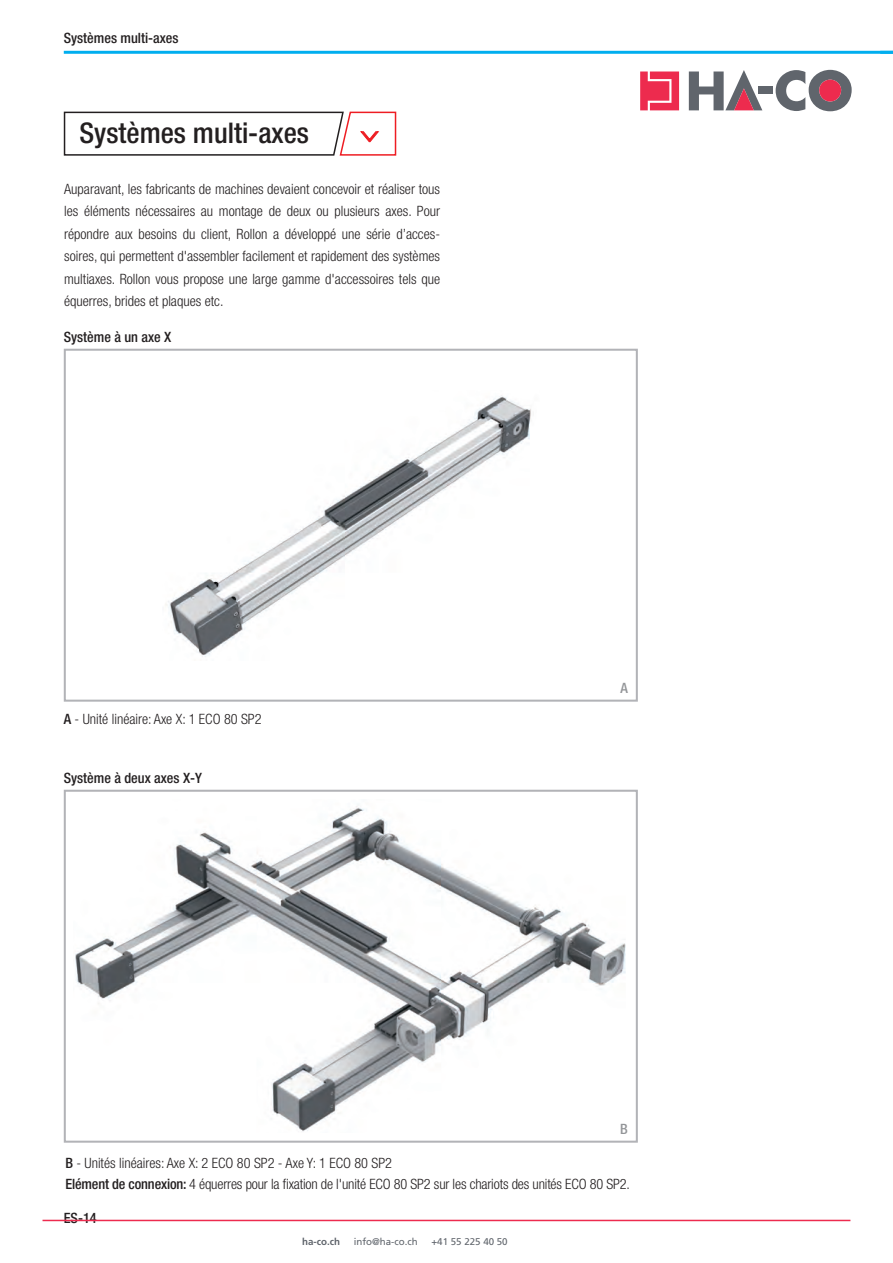
<style>
.page{position:relative;width:893px;height:1263px;background:#fff}
.page>*{position:absolute;margin:0;border:0;box-sizing:border-box;transform-origin:0 0}
.t1{font:500 condensed 28.5px "Helvetica Neue LT Std";color:#231f20}
.t2{font:300 condensed 14.25px/22.5px "Helvetica Neue LT Std";color:#231f20}
.t3{font:500 condensed 14.25px "Helvetica Neue LT Std";color:#231f20}
.t4{font:500 condensed 14.25px "Helvetica Neue LT Std";color:#939598}
.t5{font:9.75px "Frutiger";color:#60656c}
.t6{font:700 9.75px "Frutiger";color:#60656c}
.s1{font-weight:500}
</style>
<div class="page">
<svg style="left:64px;top:51px;width:829px;height:3px;background:#12b3ef"></svg>
<svg style="left:63px;top:111px;width:334px;height:45px"></svg>
<img style="left:75px;top:806px;width:551px;height:326px">
<img style="left:165px;top:395px;width:366px;height:262px">
<div style="left:64px;top:349px;width:574px;height:353px;border:2px solid #b2b3b7"></div>
<div style="left:64px;top:790px;width:574px;height:353px;border:2px solid #b2b3b7"></div>
<svg style="left:640px;top:72px;width:39px;height:38px"></svg>
<svg style="left:689px;top:70px;width:73px;height:40px"></svg>
<div style="left:758px;top:87px;width:15px;height:7px;background:#60656c"></div>
<svg style="left:776px;top:70px;width:76px;height:41px"></svg>
<div style="left:819px;top:80px;width:22px;height:21px;background:#ed2b4e;border-radius:50%"></div>
<hr style="left:43px;top:1220px;width:807px;height:1px;background:#ed2b4e">
<p class="t3" style="left:64px;top:30px;width:116px">Systèmes multi-axes</p>
<h1 class="t1" style="left:79px;top:116px;width:231px">Systèmes multi-axes</h1>
<p class="t2" style="left:64px;top:177px;width:377px;text-align:justify">Auparavant, les fabricants de machines devaient concevoir et réaliser tous les éléments nécessaires au montage de deux ou plusieurs axes. Pour répondre aux besoins du client, Rollon a développé une série d’acces&shy;soires, qui permettent d'assembler facilement et rapidement des systèmes multiaxes. Rollon vous propose une large gamme d'accessoires tels que équerres, brides et plaques etc.</p>
<p class="t3" style="left:64px;top:328px;width:109px">Système à un axe X</p>
<p class="t2" style="left:64px;top:708px;width:199px"><span class="s1">A</span> - Unité linéaire: Axe X: 1 ECO 80 SP2</p>
<p class="t3" style="left:64px;top:769px;width:140px">Système à deux axes X-Y</p>
<p class="t4" style="left:620px;top:679px;width:9px">A</p>
<p class="t4" style="left:620px;top:1120px;width:9px">B</p>
<p class="t2" style="left:65px;top:1152px;width:566px;line-height:21px"><span class="s1">B</span> - Unités linéaires: Axe X: 2 ECO 80 SP2 - Axe Y: 1 ECO 80 SP2<br><span class="s1">Elément de connexion:</span> 4 équerres pour la fixation de l'unité ECO 80 SP2 sur les chariots des unités ECO 80 SP2.</p>
<p class="t3" style="left:64px;top:1210px;width:34px">ES-14</p>
<p class="t6" style="left:302px;top:1238px;width:39px">ha-co.ch</p>
<p class="t5" style="left:354px;top:1238px;width:66px">info@ha-co.ch</p>
<p class="t5" style="left:431px;top:1238px;width:78px">+41 55 225 40 50</p>
</div>
